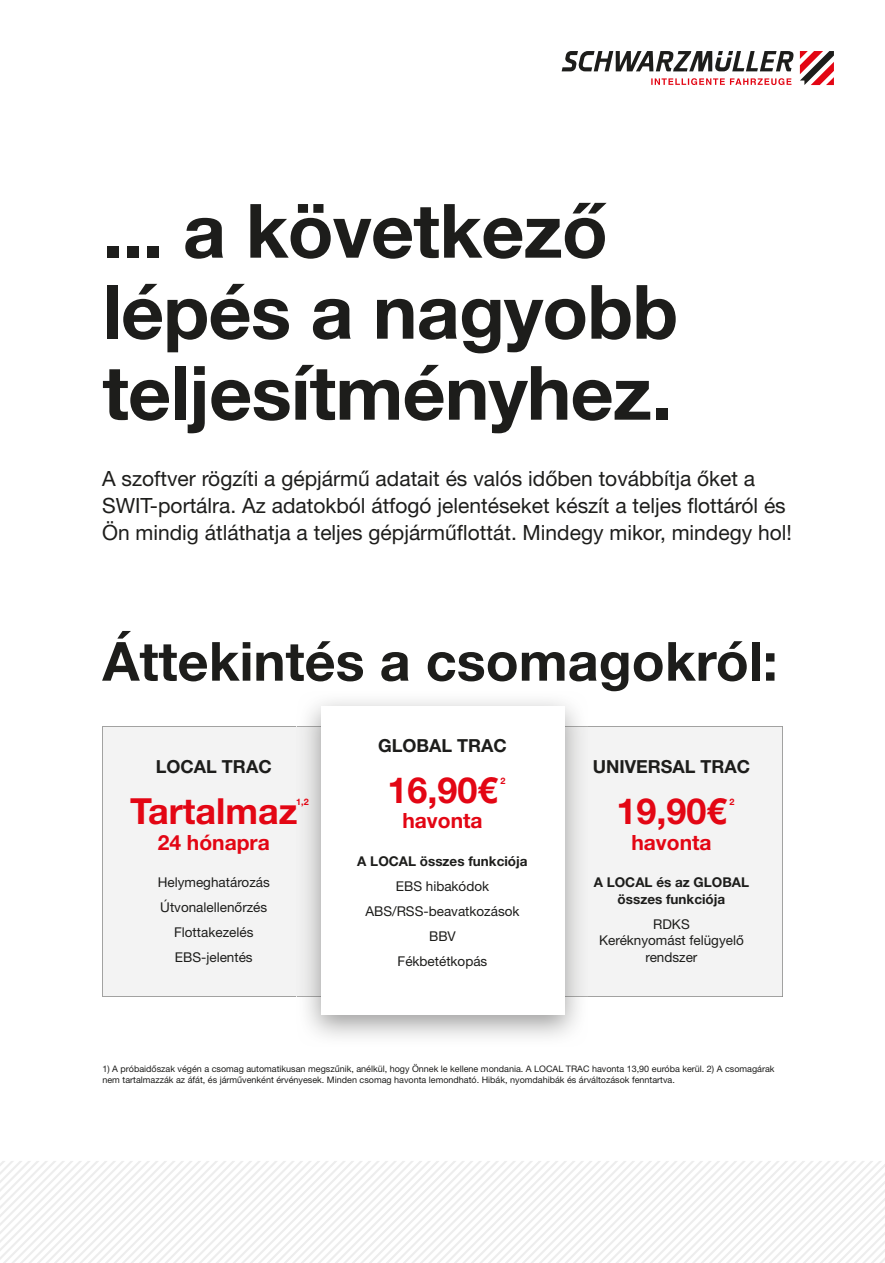
<style>
.page{position:relative;width:885px;height:1263px;background:#fff}
.page>*{position:absolute;margin:0;border:0;box-sizing:border-box;transform-origin:0 0}
.t1{font:700 75px/81px "Helvetica Neue LT Pro";letter-spacing:-.01em;color:#1d1d1b}
.t2{font:700 54px "Helvetica Neue LT Pro";color:#1d1d1b}
.t3{font:700 36px "Helvetica Neue LT Pro";color:#e30614}
.t4{font:21px/27px "Helvetica Neue LT Pro";color:#1d1d1b}
.t5{font:700 21px "Helvetica Neue LT Pro";color:#e30614}
.t6{font:700 18px "Helvetica Neue LT Pro";color:#1d1d1b}
.t7{font:13.5px/25px "Helvetica Neue LT Pro";color:#1d1d1b;text-align:center}
.t8{font:700 13.5px/16.5px "Helvetica Neue LT Pro";color:#1d1d1b;text-align:center}
.t9{font:9px/10.8px "Helvetica Neue LT Pro";color:#1d1d1b}
.t10{font:700 9px "Helvetica Neue LT Pro";color:#e30614}
</style>
<div class="page">
<div style="left:588px;top:726px;width:194px;height:271px;background:#f3f3f3"></div>
<svg style="left:102px;top:726px;width:195px;height:271px;fill:#f3f3f3"></svg>
<svg style="left:561px;top:51px;width:232px;height:20px"></svg>
<svg style="left:651px;top:78px;width:140px;height:7px"></svg>
<svg style="left:799px;top:51px;width:34px;height:34px"></svg>
<svg style="left:0;top:1161px;width:884px;height:102px"></svg>
<h1 class="t1" style="left:102px;top:189px;width:577px">... a következő lépés a nagyobb teljesítményhez.</h1>
<h3 class="t4" style="left:102px;top:464px;width:691px">A szoftver rögzíti a gépjármű adatait és valós időben továbbítja őket a<br>SWIT-portálra. Az adatokból átfogó jelentéseket készít a teljes flottáról és<br>Ön mindig átláthatja a teljes gépjárműflottát. Mindegy mikor, mindegy hol!</h3>
<h2 class="t2" style="left:102px;top:628px;width:676px">Áttekintés a csomagokról:</h2>
<h3 class="t6" style="left:378px;top:734px;width:130px">GLOBAL TRAC</h3>
<h3 class="t6" style="left:156px;top:756px;width:117px">LOCAL TRAC</h3>
<h3 class="t6" style="left:592px;top:756px;width:159px">UNIVERSAL TRAC</h3>
<h3 class="t3" style="left:387px;top:768px;width:112px">16,90€</h3>
<h3 class="t5" style="left:402px;top:808px;width:82px">havonta</h3>
<p class="t10" style="left:500px;top:775px;width:7px">2</p>
<p class="t10" style="left:296px;top:796px;width:14px">1,2</p>
<h3 class="t3" style="left:616px;top:789px;width:112px">19,90€</h3>
<h3 class="t5" style="left:631px;top:829px;width:82px">havonta</h3>
<h3 class="t8" style="left:357px;top:853px;width:172px">A LOCAL összes funkciója</h3>
<h3 class="t7" style="left:365px;top:873px;width:155px">EBS hibakódok<br>ABS/RSS-beavatkozások<br>BBV<br>Fékbetétkopás</h3>
<h3 class="t3" style="left:130px;top:789px;width:169px">Tartalmaz</h3>
<h3 class="t5" style="left:158px;top:829px;width:114px">24 hónapra</h3>
<p class="t10" style="left:729px;top:796px;width:7px">2</p>
<h3 class="t7" style="left:158px;top:870px;width:113px">Helymeghatározás<br>Útvonalellenőrzés<br>Flottakezelés<br>EBS-jelentés</h3>
<h3 class="t8" style="left:593px;top:874px;width:157px">A LOCAL és az GLOBAL összes funkciója</h3>
<h3 class="t7" style="left:599px;top:915px;width:146px;line-height:16.5px">RDKS<br>Keréknyomást felügyelő rendszer</h3>
<p class="t9" style="left:102px;top:1063px;width:673px">1) A próbaidőszak végén a csomag automatikusan megszűnik, anélkül, hogy Önnek le kellene mondania. A LOCAL TRAC havonta 13,90 euróba kerül. 2) A csomagárak nem tartalmazzák az áfát, és járművenként érvényesek. Minden csomag havonta lemondható. Hibák, nyomdahibák és árváltozások fenntartva.</p>
</div>
